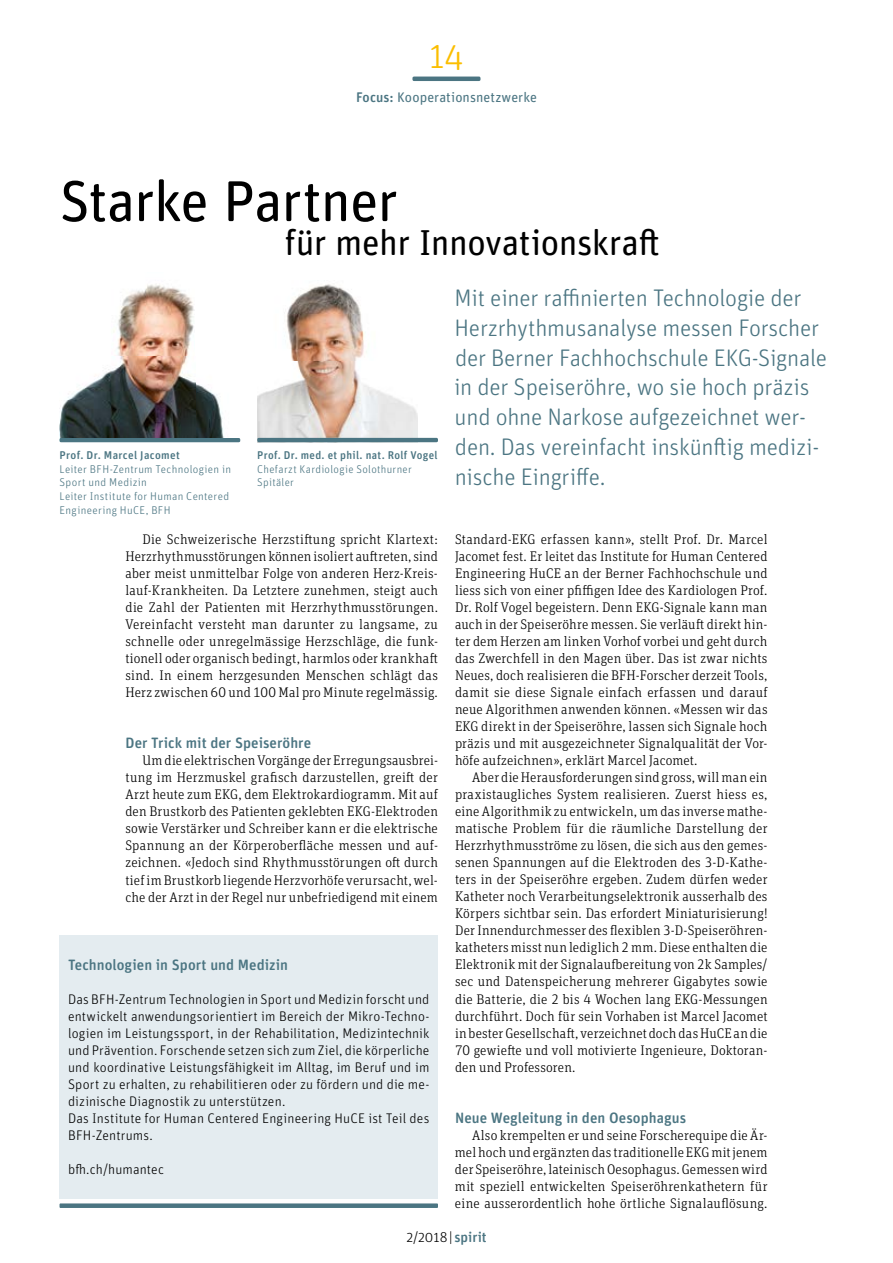
<style>
.page{position:relative;width:893px;height:1263px;background:#fff}
.page>*{position:absolute;margin:0;border:0;box-sizing:border-box;transform-origin:0 0}
.t1{font:57.75px "Unit Rounded Pro";letter-spacing:-.02em;color:#000}
.t2{font:36px "Unit Rounded Pro";letter-spacing:-.015em;color:#000}
.t3{font:300 36px "Unit Rounded Pro";color:#fbbe00}
.t4{font:300 24px/29.7px "Unit Rounded Pro";letter-spacing:-.01em;color:#4b7582}
.t5{font:500 15px "Unit Rounded Pro";color:#4b7582}
.t6{font:300 14.25px "Unit Rounded Pro";color:#000}
.t7{font:300 13.95px/17px "Unit Slab Pro";letter-spacing:.015em;color:#000;text-align:justify}
.t8{font:300 13.95px/17px "Unit Rounded Pro";letter-spacing:.01em;color:#000}
.t9{font:13.95px "Unit Rounded Pro";letter-spacing:.005em;color:#4b7582}
.t10{font:300 11.25px/13.6px "Unit Rounded Pro";letter-spacing:.03em;color:#4b7582}
.t11{font:500 11.25px "Unit Rounded Pro";letter-spacing:.03em;color:#4b7582}
.s1{font-weight:500}
.s2{font-weight:500;color:#4b7582}
</style>
<div class="page">
<hr style="left:412px;top:77px;width:68px;height:4px;background:#4b7582;border-radius:2px">
<img style="left:257px;top:284px;width:161px;height:154px">
<hr style="left:257px;top:438px;width:181px;height:4px;background:#4b7582;border-radius:2px">
<img style="left:60px;top:284px;width:164px;height:154px">
<hr style="left:60px;top:438px;width:180px;height:4px;background:#4b7582;border-radius:2px">
<div style="left:60px;top:935px;width:378px;height:264px;background:#e4ecf0"></div>
<div style="left:60px;top:1203px;width:378px;height:5px;background:#4b7582"></div>
<h2 class="t3" style="left:429px;top:33px;width:36px">14</h2>
<p class="t9" style="left:356px;top:88px;width:182px"><span class="s1">Focus:</span> Kooperationsnetzwerke</p>
<h1 class="t1" style="left:60px;top:161px;width:340px">Starke Partner</h1>
<h2 class="t2" style="left:285px;top:218px;width:376px">für mehr Innovationskraft</h2>
<p class="t4" style="left:454px;top:283px;width:375px">Mit einer raffinierten Technologie der Herzrhythmusanalyse messen Forscher der Berner Fachhochschule EKG-Signale in der Speiseröhre, wo sie hoch präzis und ohne Narkose aufgezeichnet wer&shy;den. Das vereinfacht inskünftig medizi&shy;nische Eingriffe.</p>
<p class="t11" style="left:60px;top:447px;width:122px">Prof. Dr. Marcel Jacomet</p>
<p class="t10" style="left:60px;top:462px;width:173px">Leiter BFH-Zentrum Technologien in<br>Sport und Medizin<br>Leiter Institute for Human Centered<br>Engineering HuCE, BFH</p>
<p class="t11" style="left:257px;top:447px;width:182px">Prof. Dr. med. et phil. nat. Rolf Vogel</p>
<p class="t10" style="left:257px;top:462px;width:156px">Chefarzt Kardiologie Solothurner<br>Spitäler</p>
<p class="t7" style="left:125px;top:531px;width:314px;text-indent:17px">Die Schweizerische Herzstiftung spricht Klartext:<br>Herzrhythmusstörungen können isoliert auftreten, sind aber meist unmittelbar Folge von anderen Herz-Kreis&shy;lauf-Krankheiten. Da Letztere zunehmen, steigt auch die Zahl der Patienten mit Herzrhythmusstörungen.<br>Vereinfacht versteht man darunter zu langsame, zu schnelle oder unregelmässige Herzschläge, die funk&shy;tionell oder organisch bedingt, harmlos oder krankhaft sind. In einem herzgesunden Menschen schlägt das Herz zwischen 60 und 100 Mal pro Minute regelmässig.</p>
<p class="t5" style="left:125px;top:733px;width:187px">Der Trick mit der Speiseröhre</p>
<p class="t7" style="left:125px;top:752px;width:314px;text-indent:17px">Um die elektrischen Vorgänge der Erregungsausbrei&shy;tung im Herzmuskel grafisch darzustellen, greift der Arzt heute zum EKG, dem Elektrokardiogramm. Mit auf den Brustkorb des Patienten geklebten EKG-Elektroden sowie Verstärker und Schreiber kann er die elektrische Spannung an der Körperoberfläche messen und auf&shy;zeichnen. «Jedoch sind Rhythmusstörungen oft durch tief im Brustkorb liegende Herzvorhöfe verursacht, wel&shy;che der Arzt in der Regel nur unbefriedigend mit einem</p>
<p class="t5" style="left:68px;top:954px;width:221px">Technologien in Sport und Medizin</p>
<p class="t8" style="left:68px;top:990px;width:363px">Das BFH-Zentrum Technologien in Sport und Medizin forscht und entwickelt anwendungsorientiert im Bereich der Mikro-Techno&shy;logien im Leistungssport, in der Rehabilitation, Medizintechnik und Prävention. Forschende setzen sich zum Ziel, die körperliche und koordinative Leistungsfähigkeit im Alltag, im Beruf und im Sport zu erhalten, zu rehabilitieren oder zu fördern und die me&shy;dizinische Diagnostik zu unterstützen.<br>Das Institute for Human Centered Engineering HuCE ist Teil des BFH-Zentrums.</p>
<p class="t8" style="left:68px;top:1160px;width:98px">bfh.ch/humantec</p>
<p class="t7" style="left:455px;top:531px;width:314px">Standard-EKG erfassen kann», stellt Prof. Dr. Marcel Jacomet fest. Er leitet das Institute for Human Centered Engineering HuCE an der Berner Fachhochschule und liess sich von einer pfiffigen Idee des Kardiologen Prof.<br>Dr. Rolf Vogel begeistern. Denn EKG-Signale kann man auch in der Speiseröhre messen. Sie verläuft direkt hin&shy;ter dem Herzen am linken Vorhof vorbei und geht durch das Zwerchfell in den Magen über. Das ist zwar nichts Neues, doch realisieren die BFH-Forscher derzeit Tools, damit sie diese Signale einfach erfassen und darauf neue Algorithmen anwenden können. «Messen wir das EKG direkt in der Speiseröhre, lassen sich Signale hoch präzis und mit ausgezeichneter Signalqualität der Vor&shy;höfe aufzeichnen», erklärt Marcel Jacomet.</p>
<p class="t7" style="left:455px;top:769px;width:314px;text-indent:17px">Aber die Herausforderungen sind gross, will man ein praxistaugliches System realisieren. Zuerst hiess es, eine Algorithmik zu entwickeln, um das inverse mathe&shy;matische Problem für die räumliche Darstellung der Herzrhythmusströme zu lösen, die sich aus den gemes&shy;senen Spannungen auf die Elektroden des 3-D-Kathe&shy;ters in der Speiseröhre ergeben. Zudem dürfen weder Katheter noch Verarbeitungselektronik ausserhalb des Körpers sichtbar sein. Das erfordert Miniaturisierung!<br>Der Innendurchmesser des flexiblen 3-D-Speiseröhren&shy;katheters misst nun lediglich 2 mm. Diese enthalten die Elektronik mit der Signalaufbereitung von 2k Samples/ sec und Datenspeicherung mehrerer Gigabytes sowie die Batterie, die 2 bis 4 Wochen lang EKG-Messungen durchführt. Doch für sein Vorhaben ist Marcel Jacomet in bester Gesellschaft, verzeichnet doch das HuCE an die 70 gewiefte und voll motivierte Ingenieure, Doktoran&shy;den und Professoren.</p>
<p class="t5" style="left:455px;top:1107px;width:233px">Neue Wegleitung in den Oesophagus</p>
<p class="t7" style="left:455px;top:1126px;width:314px;text-indent:17px">Also krempelten er und seine Forscherequipe die Är&shy;mel hoch und ergänzten das traditionelle EKG mit jenem der Speiseröhre, lateinisch Oesophagus. Gemessen wird mit speziell entwickelten Speiseröhrenkathetern für eine ausserordentlich hohe örtliche Signalauflösung.</p>
<p class="t6" style="left:406px;top:1228px;width:82px">2/2018 | <span class="s2">spirit</span></p>
</div>
